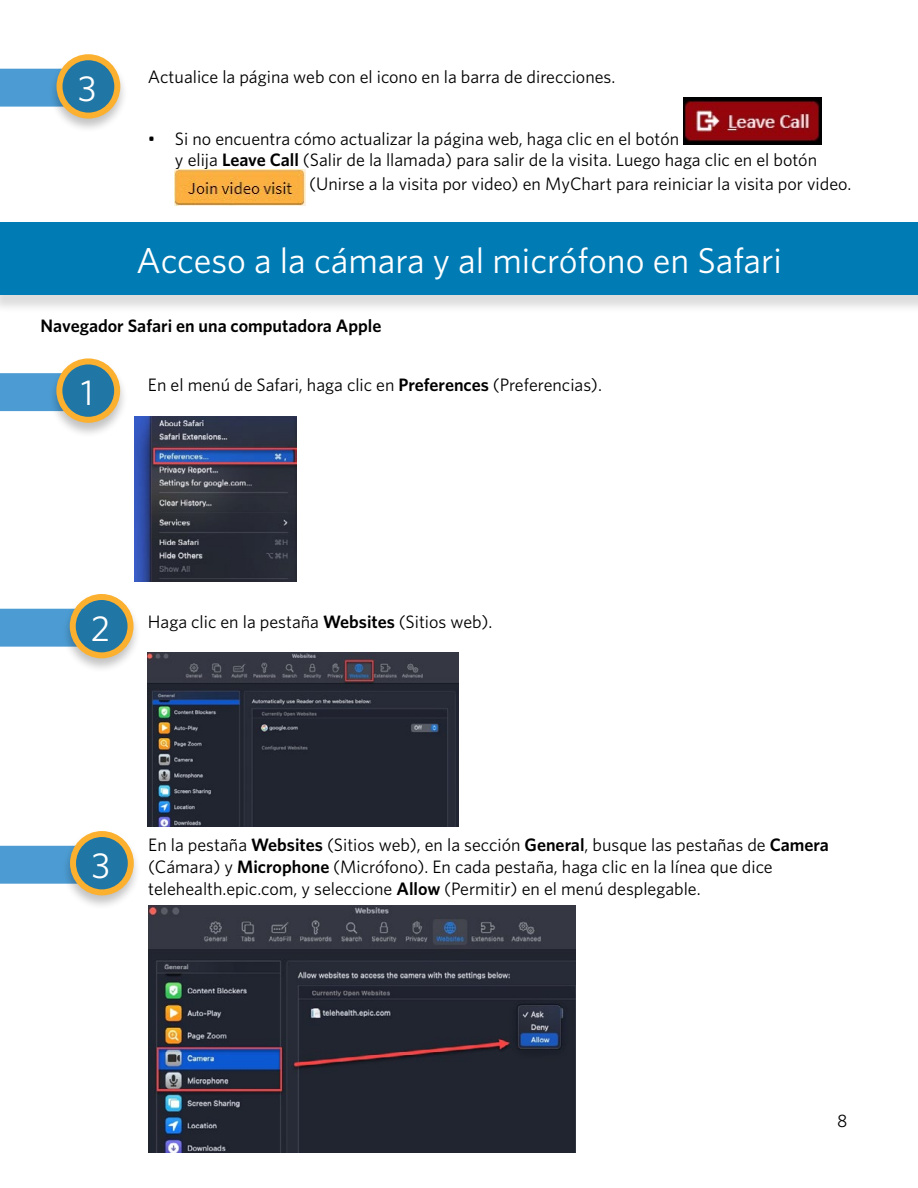
<style>
.page{position:relative;width:918px;height:1188px;background:#fff}
.page>*{position:absolute;margin:0;border:0;box-sizing:border-box;transform-origin:0 0}
.t1{font:36px "Whitney";color:#fff}
.t2{font:18px/21.6px "Whitney";color:#000}
.t3{font:600 18px "Whitney";color:#000}
.s1{font-weight:600}
.s2{font-size:36px;color:#fff}
</style>
<div class="page">
<div style="left:0;top:69px;width:48px;height:38px;background:#4c9cd3"></div>
<div style="left:48px;top:53px;width:81px;height:80px;background:#000;opacity:.24"></div>
<div style="left:60px;top:57px;width:57px;height:59px;background:#2076a4;border-radius:50%"></div>
<div style="left:57px;top:54px;width:63px;height:65px;border:6px solid #fbb030;border-radius:50%"></div>
<img style="left:683px;top:97px;width:138px;height:48px">
<img style="left:175px;top:170px;width:130px;height:35px">
<div style="left:0;top:224px;width:918px;height:90px;background:#000;opacity:.14"></div>
<div style="left:0;top:222px;width:918px;height:73px;background:#007bb3"></div>
<div style="left:0;top:373px;width:48px;height:38px;background:#4c9cd3"></div>
<div style="left:48px;top:357px;width:81px;height:81px;background:#000;opacity:.24"></div>
<div style="left:59px;top:361px;width:58px;height:59px;background:#2076a4;border-radius:50%"></div>
<div style="left:56px;top:358px;width:64px;height:65px;border:6px solid #fbb030;border-radius:50%"></div>
<img style="left:135px;top:417px;width:162px;height:164px">
<div style="left:0;top:609px;width:62px;height:38px;background:#4c9cd3"></div>
<div style="left:62px;top:593px;width:80px;height:80px;background:#000;opacity:.24"></div>
<div style="left:73px;top:597px;width:58px;height:58px;background:#2076a4;border-radius:50%"></div>
<div style="left:70px;top:594px;width:64px;height:64px;border:6px solid #fbb030;border-radius:50%"></div>
<img style="left:148px;top:652px;width:311px;height:174px">
<div style="left:0;top:846px;width:62px;height:38px;background:#4c9cd3"></div>
<div style="left:62px;top:830px;width:80px;height:80px;background:#000;opacity:.24"></div>
<div style="left:73px;top:834px;width:58px;height:58px;background:#2076a4;border-radius:50%"></div>
<div style="left:70px;top:831px;width:64px;height:64px;border:6px solid #fbb030;border-radius:50%"></div>
<img style="left:148px;top:906px;width:428px;height:246px">
<h1 class="t1" style="left:78px;top:64px;width:20px">3</h1>
<p class="t2" style="left:148px;top:66px;width:469px">Actualice la página web con el icono en la barra de direcciones.</p>
<p class="t2" style="left:175px;top:127px;width:644px;text-indent:-27px">• Si no encuentra cómo actualizar la página web, haga clic en el botón<br>y elija <span class="s1">Leave Call</span> (Salir de la llamada) para salir de la visita. Luego haga clic en el botón</p>
<p class="t2" style="left:309px;top:173px;width:544px">(Unirse a la visita por video) en MyChart para reiniciar la visita por video.</p>
<h1 class="t1" style="left:136px;top:237px;width:647px">Acceso a la cámara y al micrófono en Safari</h1>
<p class="t3" style="left:41px;top:314px;width:342px">Navegador Safari en una computadora Apple</p>
<h1 class="t1" style="left:81px;top:369px;width:14px">1</h1>
<p class="t2" style="left:148px;top:373px;width:456px">En el menú de Safari, haga clic en <span class="s1">Preferences</span> (Preferencias).</p>
<p class="t2" style="left:91px;top:610px;width:403px"><span class="s2">2</span> Haga clic en la pestaña <span class="s1">Websites</span> (Sitios web).</p>
<h1 class="t1" style="left:91px;top:841px;width:20px">3</h1>
<p class="t2" style="left:148px;top:834px;width:682px">En la pestaña <span class="s1">Websites</span> (Sitios web), en la sección <span class="s1">General</span>, busque las pestañas de <span class="s1">Camera </span>(Cámara) y <span class="s1">Microphone</span> (Micrófono). En cada pestaña, haga clic en la línea que dice telehealth.epic.com, y seleccione <span class="s1">Allow</span> (Permitir) en el menú desplegable.</p>
<p class="t2" style="left:837px;top:1110px;width:12px">8</p>
</div>
